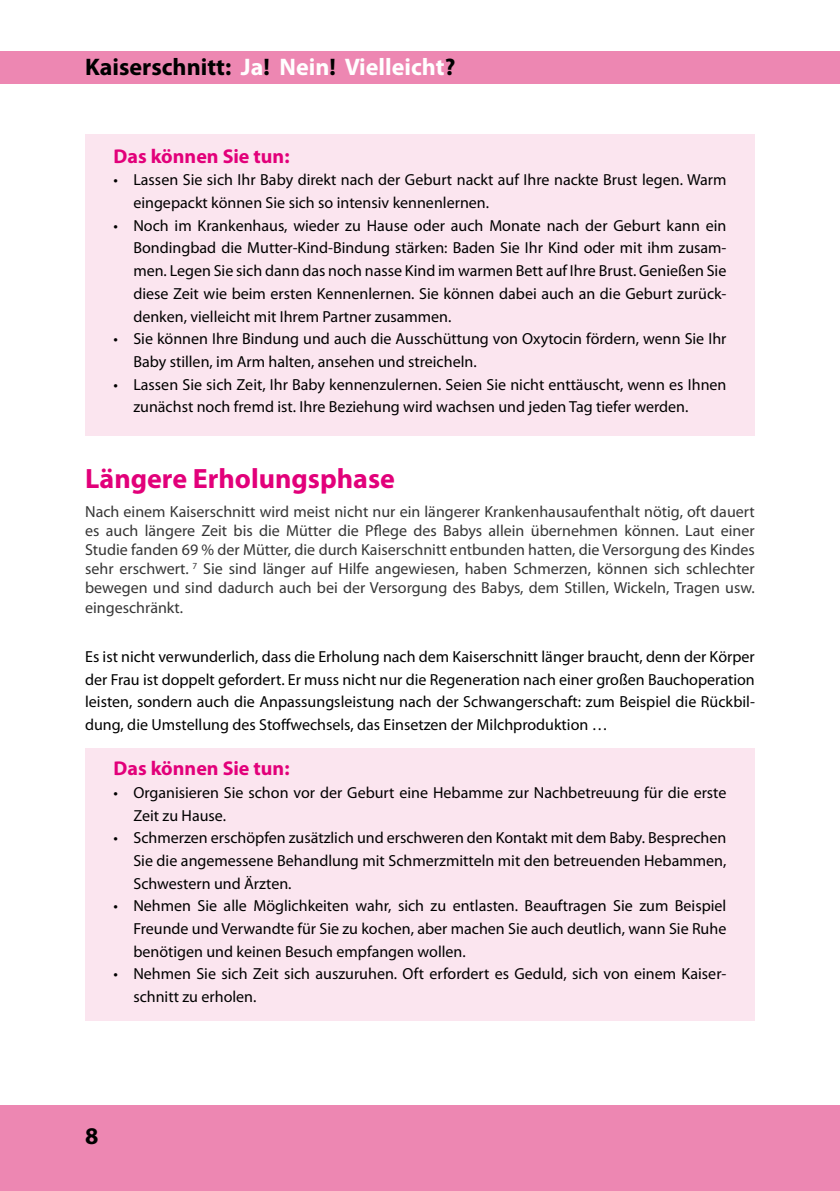
<style>
.page{position:relative;width:840px;height:1191px;background:#fff}
.page>*{position:absolute;margin:0;border:0;box-sizing:border-box;transform-origin:0 0}
.t1{font:700 28px "Myriad Pro";color:#e2007a}
.t2{font:700 24px "Myriad Pro";color:#000}
.t3{font:700 20px "Myriad Pro";color:#e2007a}
.t4{font:16px/22.6px "Myriad Pro";color:#000}
.t5{font:16px/19.2px "Myriad Pro";color:#363636;text-align:justify}
.s1{color:#fff}
</style>
<div class="page">
<div style="left:85px;top:134px;width:669px;height:301px;background:#fbe5ef"></div>
<div style="left:85px;top:748px;width:669px;height:272px;background:#fbe5ef"></div>
<div style="left:0;top:51px;width:839px;height:32px;background:#ed87b2"></div>
<div style="left:0;top:1106px;width:839px;height:85px;background:#ed87b2"></div>
<h2 class="t2" style="left:85px;top:52px;width:371px">Kaiserschnitt: <span class="s1">Ja</span>! <span class="s1">Nein</span>! <span class="s1">Vielleicht</span>?</h2>
<p class="t3" style="left:113px;top:143px;width:177px">Das können Sie tun:</p>
<p class="t4" style="left:133px;top:168px;width:594px;text-indent:-20px">• Lassen Sie sich Ihr Baby direkt nach der Geburt nackt auf Ihre nackte Brust legen. Warm eingepackt können Sie sich so intensiv kennenlernen.</p>
<p class="t4" style="left:133px;top:214px;width:594px;text-align:justify;text-indent:-20px">• Noch im Krankenhaus, wieder zu Hause oder auch Monate nach der Geburt kann ein Bondingbad die Mutter-Kind-Bindung stärken: Baden Sie Ihr Kind oder mit ihm zusam&shy;men. Legen Sie sich dann das noch nasse Kind im warmen Bett auf Ihre Brust. Genießen Sie diese Zeit wie beim ersten Kennenlernen. Sie können dabei auch an die Geburt zurück&shy;denken, vielleicht mit Ihrem Partner zusammen.</p>
<p class="t4" style="left:133px;top:327px;width:594px;text-indent:-20px">• Sie können Ihre Bindung und auch die Ausschüttung von Oxytocin fördern, wenn Sie Ihr<br>Baby stillen, im Arm halten, ansehen und streicheln.</p>
<p class="t4" style="left:133px;top:373px;width:594px;text-indent:-20px">• Lassen Sie sich Zeit, Ihr Baby kennenzulernen. Seien Sie nicht enttäuscht, wenn es Ihnen zunächst noch fremd ist. Ihre Beziehung wird wachsen und jeden Tag tiefer werden.</p>
<h1 class="t1" style="left:85px;top:460px;width:311px">Längere Erholungsphase</h1>
<p class="t5" style="left:85px;top:501px;width:671px">Nach einem Kaiserschnitt wird meist nicht nur ein längerer Krankenhausaufenthalt nötig, oft dauert es auch längere Zeit bis die Mütter die Pflege des Babys allein übernehmen können. Laut einer Studie fanden 69 % der Mütter, die durch Kaiserschnitt entbunden hatten, die Versorgung des Kindes sehr erschwert. <sup>7</sup> Sie sind länger auf Hilfe angewiesen, haben Schmerzen, können sich schlechter bewegen und sind dadurch auch bei der Versorgung des Babys, dem Stillen, Wickeln, Tragen usw. eingeschränkt.</p>
<p class="t4" style="left:85px;top:645px;width:671px;text-align:justify">Es ist nicht verwunderlich, dass die Erholung nach dem Kaiserschnitt länger braucht, denn der Körper der Frau ist doppelt gefordert. Er muss nicht nur die Regeneration nach einer großen Bauchoperation leisten, sondern auch die Anpassungsleistung nach der Schwangerschaft: zum Beispiel die Rückbil&shy;dung, die Umstellung des Stoffwechsels, das Einsetzen der Milchproduktion …</p>
<p class="t3" style="left:113px;top:755px;width:177px">Das können Sie tun:</p>
<p class="t4" style="left:133px;top:781px;width:594px;text-indent:-20px">• Organisieren Sie schon vor der Geburt eine Hebamme zur Nachbetreuung für die erste<br>Zeit zu Hause.</p>
<p class="t4" style="left:133px;top:826px;width:594px;text-align:justify;text-indent:-20px">• Schmerzen erschöpfen zusätzlich und erschweren den Kontakt mit dem Baby. Besprechen Sie die angemessene Behandlung mit Schmerzmitteln mit den betreuenden Hebammen, Schwestern und Ärzten.</p>
<p class="t4" style="left:133px;top:894px;width:594px;text-align:justify;text-indent:-20px">• Nehmen Sie alle Möglichkeiten wahr, sich zu entlasten. Beauftragen Sie zum Beispiel Freunde und Verwandte für Sie zu kochen, aber machen Sie auch deutlich, wann Sie Ruhe benötigen und keinen Besuch empfangen wollen.</p>
<p class="t4" style="left:133px;top:962px;width:594px;text-indent:-20px">• Nehmen Sie sich Zeit sich auszuruhen. Oft erfordert es Geduld, sich von einem Kaiser&shy;schnitt zu erholen.</p>
<h2 class="t2" style="left:85px;top:1120px;width:15px">8</h2>
</div>
